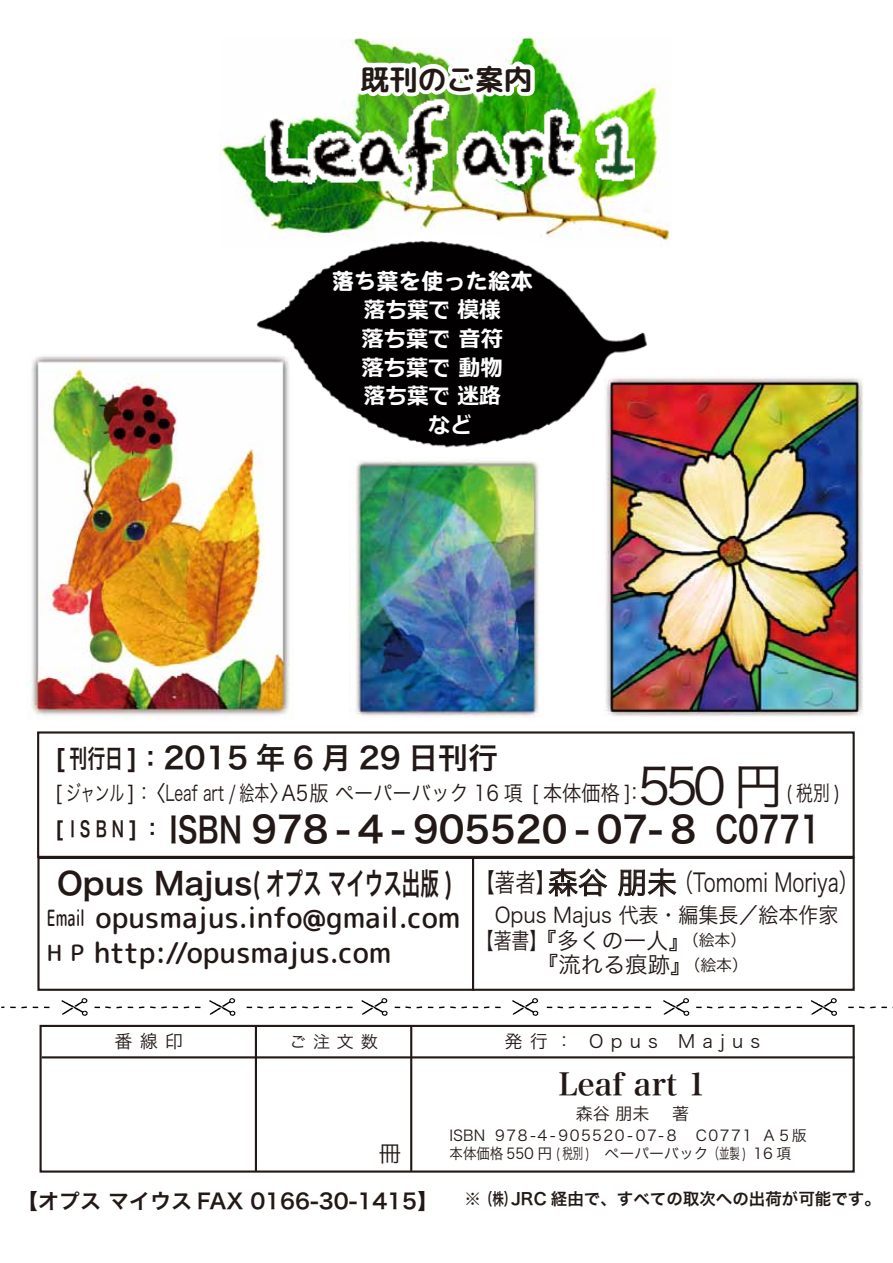
<style>
.page{position:relative;width:893px;height:1263px;background:#fff}
.page>*{position:absolute;margin:0;border:0;box-sizing:border-box;transform-origin:0 0}
.t1{font:49.95px "Hira Kaku Pro W3";color:#221815}
.t2{font:36.15px "Hira Kaku Pro W6";color:#221815}
.t3{font:36.15px "Hira Kaku Pro W6";color:#221815;scale:.8 1}
.t4{font:30.9px "Hira Kaku Pro W6";color:#221815}
.t5{font:30.9px "Hira Min Pro W6";color:#221815}
.t6{font:29.7px "Hira Kaku Pro W6";color:#221815}
.t7{font:29.7px "Hira Kaku Pro W3";color:#221815}
.t8{font:28.65px "rounded x mgenplus 1 c medium";color:#221815}
.t9{font:28.65px "rounded x mgenplus 1 c bold";color:#221815}
.t10{font:25.5px "Hira Kaku Pro W3";color:#221815;scale:.75 1}
.t11{font:25.5px "Hira Kaku Pro W6";color:#221815}
.t12{font:25.5px "Hira Kaku Pro W3";color:#221815;scale:.8 1}
.t13{font:italic 700 22.35px "Meiryo";color:#fff}
.t14{font:22.35px "Hira Kaku Pro W3";color:#221815;scale:.8 1}
.t15{font:22.35px "Hira Kaku Pro W3";color:#221815}
.t16{font:22.35px "DF Maru Gothic SB MP RKSJ H";color:#fff}
.t17{font:22.35px "rounded x mgenplus 1 c medium";color:#221815;scale:.67 1}
.t18{font:22.35px "rounded x mgenplus 1 c medium";color:#221815}
.t19{font:21.3px "Hira Kaku Pro W3";color:#221815}
.t20{font:21.3px "Hira Kaku Pro W3";color:#221815;scale:.94 1}
.t21{font:21.3px "Hira Kaku Pro W6";color:#221815}
.t22{font:21.3px "Hira Kaku Pro W3";color:#221815;scale:.79 1}
.t23{font:21.3px "Hira Kaku Pro W3";color:#221815;scale:.9 1}
.t24{font:21px "Hira Kaku Pro W6";color:#221815}
.t25{font:18px "Hira Kaku Pro W3";color:#221815}
.t26{font:16.95px "Hira Kaku Pro W3";letter-spacing:.365em;color:#221815}
.t27{font:16.5px "Hira Kaku Pro W6";color:#221815}
.t28{font:16.5px "Hira Kaku Pro W6";color:#221815;scale:.7 1}
.t29{font:15.9px "Hira Kaku Pro W3";color:#221815}
.t30{font:14.85px "Hira Kaku Pro W3";color:#221815;scale:.9 1}
.t31{font:14.85px "Hira Kaku Pro W3";letter-spacing:.1em;color:#221815}
.t32{font:14.85px "Hira Kaku Pro W3";color:#221815}
.t33{font:1.5px "Hira Kaku Pro W3";color:#221815}
.s1{font-size:25.5px}
.s2{font-size:35.1px}
.s3{font-size:15.9px}
.s4{font-size:21px}
</style>
<div class="page">
<img style="left:256px;top:247px;width:391px;height:201px">
<img style="left:219px;top:41px;width:451px;height:206px">
<img style="left:258px;top:94px;width:377px;height:111px">
<img style="left:343px;top:38px;width:287px;height:107px">
<img style="left:349px;top:460px;width:191px;height:257px">
<div style="left:37px;top:857px;width:818px;height:134px;border:2px solid #221815"></div>
<div style="left:40px;top:1025px;width:815px;height:147px;border:2px solid #221815"></div>
<hr style="left:255px;top:1026px;width:2px;height:145px;background:#221815">
<hr style="left:410px;top:1027px;width:2px;height:144px;background:#221815">
<hr style="left:42px;top:1056px;width:813px;height:2px;background:#221815">
<svg style="left:548px;top:868px;width:60px;height:29px"></svg>
<svg style="left:618px;top:868px;width:59px;height:29px"></svg>
<hr style="left:472px;top:857px;width:2px;height:134px;background:#221815">
<svg style="left:361px;top:998px;width:27px;height:18px"></svg>
<svg style="left:395px;top:1006px;width:16px;height:2px"></svg>
<svg style="left:439px;top:1006px;width:28px;height:2px"></svg>
<svg style="left:547px;top:1006px;width:16px;height:2px"></svg>
<svg style="left:209px;top:998px;width:26px;height:18px"></svg>
<svg style="left:61px;top:998px;width:27px;height:18px"></svg>
<svg style="left:150px;top:1006px;width:17px;height:2px"></svg>
<svg style="left:95px;top:1006px;width:27px;height:2px"></svg>
<svg style="left:247px;top:1006px;width:27px;height:2px"></svg>
<svg style="left:291px;top:1006px;width:28px;height:2px"></svg>
<svg style="left:512px;top:998px;width:26px;height:18px"></svg>
<svg style="left:1px;top:1006px;width:26px;height:2px"></svg>
<svg style="left:623px;top:1006px;width:17px;height:2px"></svg>
<svg style="left:811px;top:998px;width:26px;height:18px"></svg>
<svg style="left:663px;top:998px;width:26px;height:18px"></svg>
<svg style="left:774px;top:1006px;width:17px;height:2px"></svg>
<svg style="left:696px;top:1006px;width:16px;height:2px"></svg>
<svg style="left:718px;top:1006px;width:28px;height:2px"></svg>
<svg style="left:848px;top:1006px;width:16px;height:2px"></svg>
<svg style="left:870px;top:1006px;width:23px;height:2px"></svg>
<svg style="left:591px;top:1006px;width:15px;height:2px"></svg>
<img style="left:602px;top:374px;width:261px;height:342px">
<img style="left:27px;top:354px;width:266px;height:365px">
<div style="left:37px;top:731px;width:818px;height:127px;border:2px solid #221815"></div>
<p class="t9" style="left:360px;top:59px;width:174px">既刊のご案内</p>
<p class="t16" style="left:332px;top:270px;width:202px">落ち葉を使った絵本</p>
<p class="t13" style="left:364px;top:294px;width:139px">落ち葉で模様</p>
<p class="t13" style="left:362px;top:323px;width:143px">落ち葉で音符</p>
<p class="t13" style="left:362px;top:352px;width:143px">落ち葉で動物</p>
<p class="t13" style="left:364px;top:381px;width:139px">落ち葉で迷路</p>
<p class="t13" style="left:429px;top:409px;width:45px">など</p>
<p class="t6" style="left:138px;top:731px;width:361px"><span class="s1">：</span>2015 年 6 月 29 日刊行</p>
<p class="t11" style="left:55px;top:735px;width:85px">[ 刊行日 ]</p>
<h1 class="t1" style="left:638px;top:742px;width:147px">550 円</h1>
<p class="t19" style="left:55px;top:774px;width:592px">[ ジャンル 〈： ] Leaf art / 絵本 A〉 5版ペーパーバック 16 項 [ 本体価格：</p>
<p class="t23" style="left:624px;top:774px;width:9px">]</p>
<p class="t22" style="left:786px;top:774px;width:70px">(税別(</p>
<p class="t21" style="left:55px;top:810px;width:110px">[ISBN ：]</p>
<p class="t2" style="left:170px;top:797px;width:528px"><span class="s2">ISBN</span> 978 - 4 - 905520 - 07- 8</p>
<p class="t3" style="left:715px;top:797px;width:133px">C0771</p>
<p class="t4" style="left:57px;top:855px;width:397px">Opus Majus( オプスマイウス出版 (</p>
<p class="t8" style="left:96px;top:897px;width:366px">opusmajus.info@gmail.com</p>
<p class="t17" style="left:47px;top:902px;width:58px">Email</p>
<p class="t18" style="left:47px;top:937px;width:39px">H P</p>
<p class="t8" style="left:94px;top:933px;width:299px">http://opusmajus.com</p>
<p class="t25" style="left:114px;top:1025px;width:70px">番線印</p>
<p class="t26" style="left:289px;top:1026px;width:90px">ご注文数</p>
<p class="t7" style="left:548px;top:856px;width:130px">森谷朋未</p>
<p class="t12" style="left:475px;top:860px;width:104px">【著者】</p>
<p class="t20" style="left:495px;top:896px;width:367px">Opus Majus 代表・編集長／絵本作家</p>
<p class="t29" style="left:699px;top:926px;width:49px">絵本(</p>
<p class="t10" style="left:674px;top:860px;width:247px">（Tomomi Moriya(</p>
<p class="t14" style="left:476px;top:920px;width:280px">【著書】　『多くの一人』<span class="s3">（</span></p>
<p class="t15" style="left:485px;top:945px;width:217px">　　『流れる痕跡』<span class="s3">（</span></p>
<p class="t29" style="left:700px;top:951px;width:49px">絵本(</p>
<p class="t33" style="left:505px;top:1046px;width:20px">発</p>
<p class="t33" style="left:530px;top:1046px;width:20px">行</p>
<p class="t33" style="left:555px;top:1046px;width:20px">：</p>
<p class="t33" style="left:589px;top:1046px;width:16px">O</p>
<p class="t33" style="left:611px;top:1046px;width:13px">p</p>
<p class="t33" style="left:630px;top:1046px;width:13px">u</p>
<p class="t33" style="left:648px;top:1046px;width:11px">s</p>
<p class="t33" style="left:678px;top:1046px;width:19px">M</p>
<p class="t33" style="left:720px;top:1046px;width:8px">j</p>
<p class="t33" style="left:703px;top:1046px;width:12px">a</p>
<p class="t33" style="left:732px;top:1046px;width:13px">u</p>
<p class="t33" style="left:751px;top:1046px;width:11px">s</p>
<p class="t5" style="left:559px;top:1057px;width:149px">Leaf art 1</p>
<p class="t26" style="left:576px;top:1098px;width:75px">森谷朋未</p>
<p class="t26" style="left:672px;top:1098px;width:19px">著</p>
<p class="t15" style="left:379px;top:1134px;width:24px">冊</p>
<p class="t32" style="left:450px;top:1122px;width:37px">ISBN</p>
<p class="t31" style="left:495px;top:1122px;width:183px">978-4-905520-07-8</p>
<p class="t32" style="left:696px;top:1122px;width:58px">C0771</p>
<p class="t32" style="left:764px;top:1122px;width:45px">A５版</p>
<p class="t30" style="left:450px;top:1140px;width:331px">本体価格 550 円 ( 税別 )　ペーパーバック（並製 )</p>
<p class="t32" style="left:753px;top:1140px;width:40px">16 項</p>
<p class="t24" style="left:17px;top:1182px;width:402px">【オプスマイウス FAX 0166-30-1415</p>
<p class="t27" style="left:417px;top:1184px;width:465px"><span class="s4">】</span> ※（株 JRC 経由で、すべての取次への出荷が可能です。</p>
<p class="t28" style="left:504px;top:1184px;width:18px">）</p>
</div>
